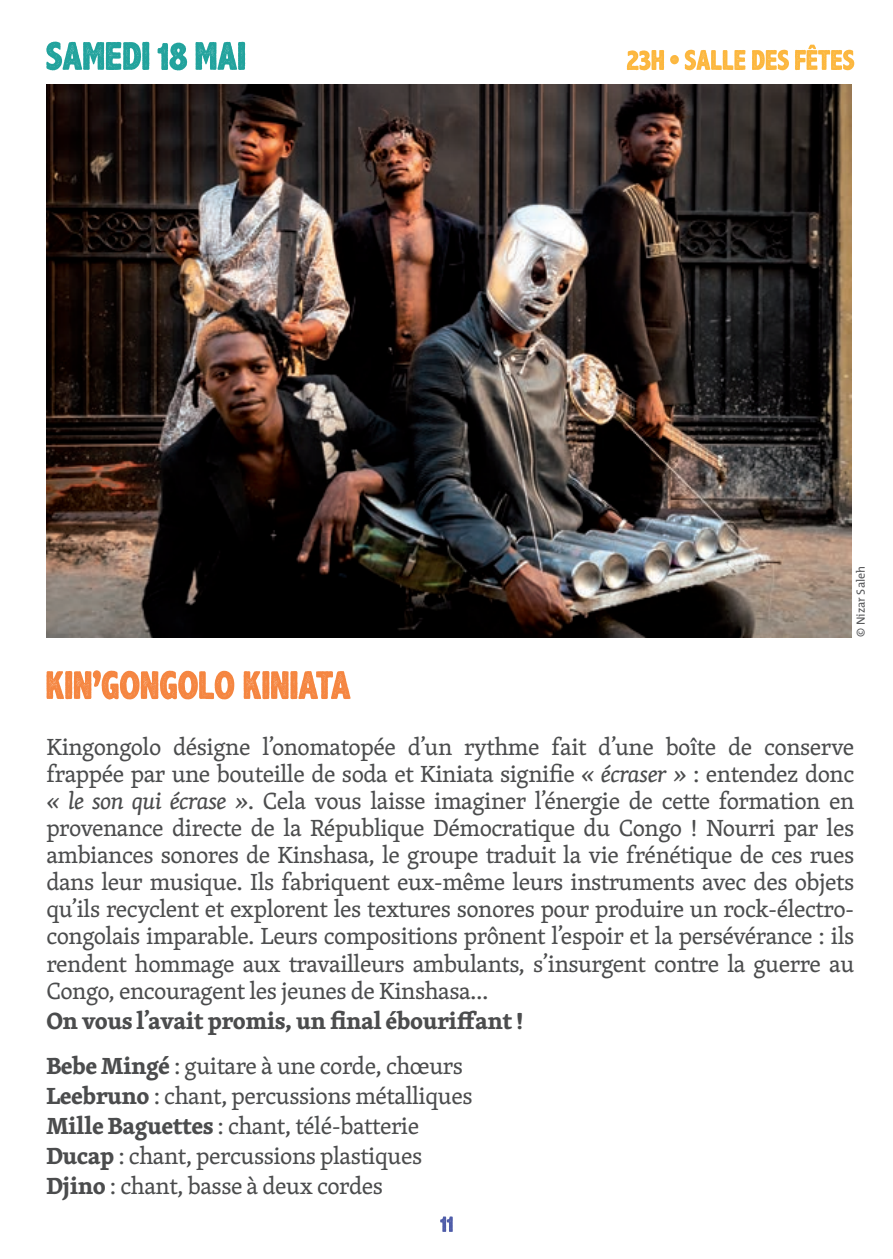
<style>
.page{position:relative;width:893px;height:1259px;background:#fff}
.page>*{position:absolute;margin:0;border:0;box-sizing:border-box;transform-origin:0 0}
.t1{font:24px/27px "Skolar PE";letter-spacing:-.02em;color:#4b4c4d;text-align:justify}
.t2{font:700 24px/45px "Skolar PE";letter-spacing:-.02em;color:#4b4c4d}
.t3{font:12px "T Mix";color:#57585a}
.s1{font-style:italic}
.s2{font-weight:400}
.s3{font-weight:700}
</style>
<div class="page">
<svg style="left:440px;top:1216px;width:13px;height:16px"></svg>
<svg style="left:46px;top:670px;width:305px;height:29px"></svg>
<svg style="left:46px;top:42px;width:199px;height:28px"></svg>
<svg style="left:627px;top:45px;width:227px;height:25px"></svg>
<img style="left:46px;top:84px;width:806px;height:553px">
<p class="t3" style="left:851px;top:637px;width:73px;rotate:-90deg">© Nizar Saleh</p>
<p class="t1" style="left:46px;top:733px;width:809px">Kingongolo désigne l’onomatopée d’un rythme fait d’une boîte de conserve frappée par une bouteille de soda et Kiniata signifie <span class="s1">« écraser »</span> : entendez donc <span class="s1">« le son qui écrase »</span>. Cela vous laisse imaginer l’énergie de cette formation en provenance directe de la République Démocratique du Congo ! Nourri par les ambiances sonores de Kinshasa, le groupe traduit la vie frénétique de ces rues dans leur musique. Ils fabriquent eux-même leurs instruments avec des objets qu’ils recyclent et explorent les textures sonores pour produire un rock-électro&shy;congolais imparable. Leurs compositions prônent l’espoir et la persévérance : ils rendent hommage aux travailleurs ambulants, s’insurgent contre la guerre au Congo, encouragent les jeunes de Kinshasa...</p>
<p class="t2" style="left:46px;top:997px;width:479px">On vous l’avait promis, un final ébouriffant !<br>Bebe Mingé <span class="s2">: guitare à une corde, chœurs</span></p>
<p class="t1" style="left:46px;top:1079px;width:428px;line-height:30px;text-align:left"><span class="s3">Leebruno</span> : chant, percussions métalliques <span class="s3">Mille Baguettes</span> : chant, télé-batterie <span class="s3">Ducap</span> : chant, percussions plastiques <span class="s3">Djino</span> : chant, basse à deux cordes</p>
</div>
